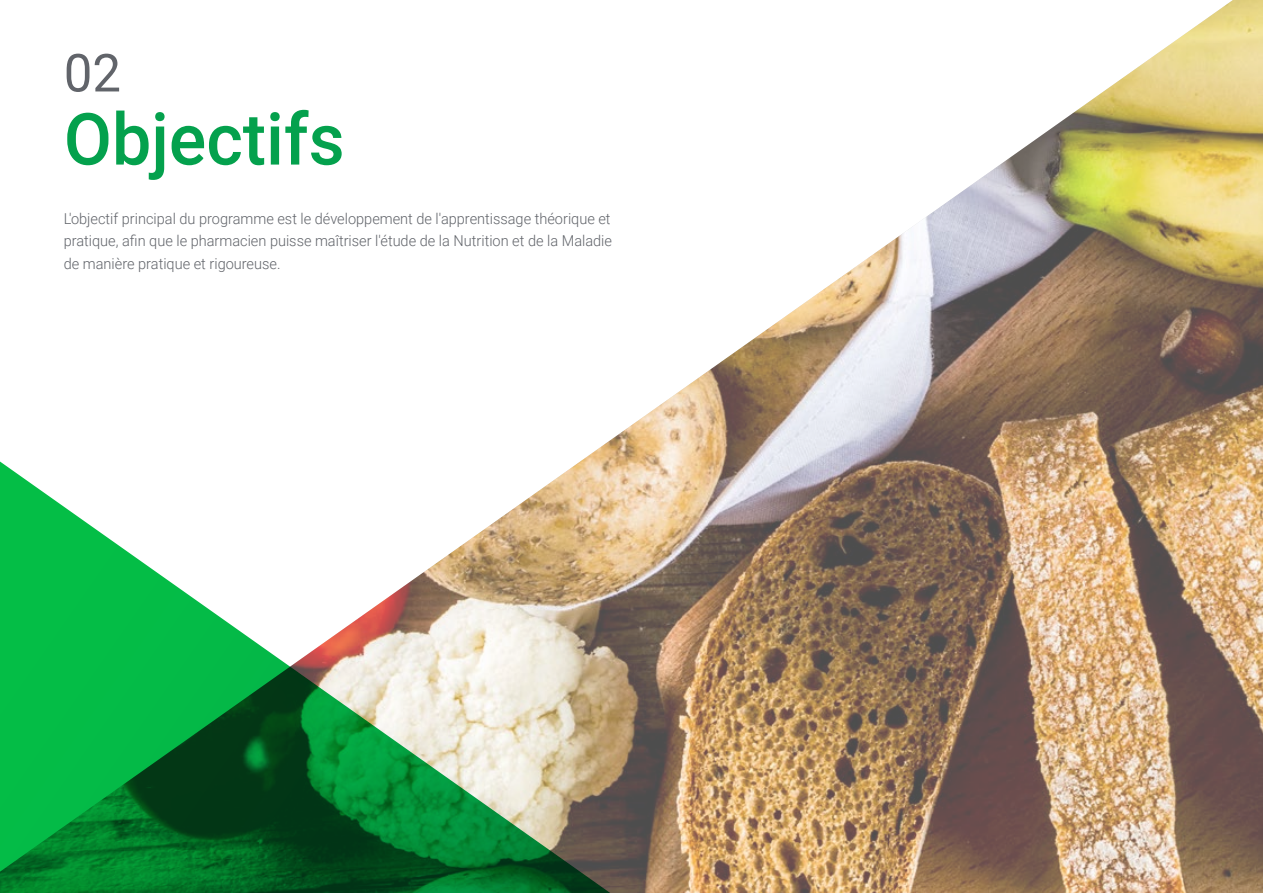
<style>
.page{position:relative;width:1263px;height:893px;background:#fff}
.page>*{position:absolute;margin:0;border:0;box-sizing:border-box;transform-origin:0 0}
.Portadilla{font:500 72px "Roboto";color:#04a14d}
.t1{font:52.5px "Roboto";color:#61646a}
.Texto_Plano{font:300 15px/22.5px "Roboto";color:#61646a;text-align:justify}
</style>
<div class="page">
<img style="left:602px;top:0;width:661px;height:893px">
<svg style="left:0;top:446px;width:640px;height:447px"></svg>
<p class="t1" style="left:64px;top:36px;width:59px">02</p>
<p class="Portadilla" style="left:64px;top:89px;width:282px">Objectifs</p>
<p class="Texto_Plano" style="left:64px;top:207px;width:550px">L'objectif principal du programme est le développement de l'apprentissage théorique et pratique, afin que le pharmacien puisse maîtriser l'étude de la Nutrition et de la Maladie de manière pratique et rigoureuse.</p>
</div>
